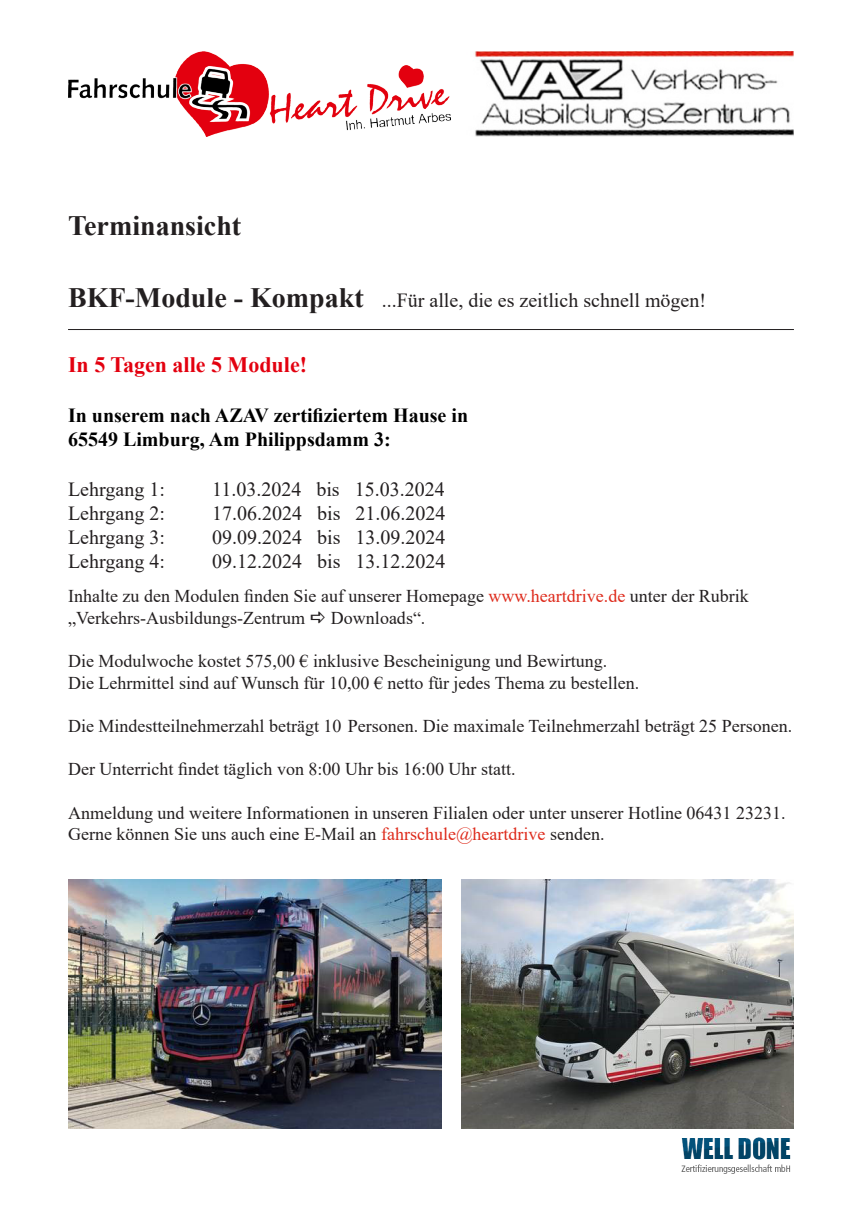
<style>
.page{position:relative;width:862px;height:1214px;background:#fff}
.page>*{position:absolute;margin:0;border:0;box-sizing:border-box;transform-origin:0 0}
.t1{font:700 28px "Times New Roman";color:#231f20}
.t2{font:700 22px "Times New Roman";color:#e3000f}
.t3{font:20px "Times New Roman";color:#231f20}
.t4{font:700 20px "Times New Roman";color:#000}
.t5{font:18px/21.6px "Times New Roman";color:#231f20}
.s1{font-weight:700;font-size:28px}
.s2{color:#de2a1b}
</style>
<div class="page">
<img style="left:681px;top:1137px;width:110px;height:37px">
<img style="left:450px;top:51px;width:344px;height:85px">
<img style="left:68px;top:51px;width:382px;height:85px">
<img style="left:68px;top:879px;width:373px;height:249px">
<img style="left:461px;top:879px;width:333px;height:249px">
<hr style="left:68px;top:329px;width:726px;height:1px;background:#231f20">
<p class="t1" style="left:68px;top:205px;width:175px">Terminansicht</p>
<p class="t3" style="left:68px;top:286px;width:639px"><span class="s1">BKF-Module - Kompakt</span> ...Für alle, die es zeitlich schnell mögen!</p>
<p class="t2" style="left:68px;top:349px;width:240px">In 5 Tagen alle 5 Module!</p>
<p class="t4" style="left:68px;top:401px;width:402px">In unserem nach AZAV zertifiziertem Hause in</p>
<p class="t4" style="left:68px;top:425px;width:324px">65549 Limburg, Am Philippsdamm 3:</p>
<p class="t3" style="left:68px;top:475px;width:98px">Lehrgang 1:</p>
<p class="t3" style="left:212px;top:475px;width:234px">11.03.2024 bis 15.03.2024</p>
<p class="t3" style="left:68px;top:499px;width:98px">Lehrgang 2:</p>
<p class="t3" style="left:212px;top:499px;width:235px">17.06.2024 bis 21.06.2024</p>
<p class="t3" style="left:68px;top:523px;width:98px">Lehrgang 3:</p>
<p class="t3" style="left:212px;top:523px;width:235px">09.09.2024 bis 13.09.2024</p>
<p class="t3" style="left:68px;top:547px;width:98px">Lehrgang 4:</p>
<p class="t3" style="left:212px;top:547px;width:235px">09.12.2024 bis 13.12.2024</p>
<p class="t5" style="left:68px;top:585px;width:682px">Inhalte zu den Modulen finden Sie auf unserer Homepage <span class="s2">www.heartdrive.de</span> unter der Rubrik „Verkehrs-Ausbildungs-Zentrum</p>
<p class="t5" style="left:331px;top:606px;width:96px">Downloads“.</p>
<p class="t5" style="left:68px;top:649px;width:540px">Die Modulwoche kostet 575,00 € inklusive Bescheinigung und Bewirtung.</p>
<p class="t5" style="left:68px;top:671px;width:572px">Die Lehrmittel sind auf Wunsch für 10,00 € netto für jedes Thema zu bestellen.</p>
<p class="t5" style="left:68px;top:714px;width:726px">Die Mindestteilnehmerzahl beträgt 10 Personen. Die maximale Teilnehmerzahl beträgt 25 Personen.</p>
<p class="t5" style="left:68px;top:757px;width:449px">Der Unterricht findet täglich von 8:00 Uhr bis 16:00 Uhr statt.</p>
<p class="t5" style="left:68px;top:801px;width:719px">Anmeldung und weitere Informationen in unseren Filialen oder unter unserer Hotline 06431 23231.</p>
<p class="t5" style="left:68px;top:822px;width:538px">Gerne können Sie uns auch eine E-Mail an <span class="s2">fahrschule@heartdrive</span> senden.</p>
</div>
